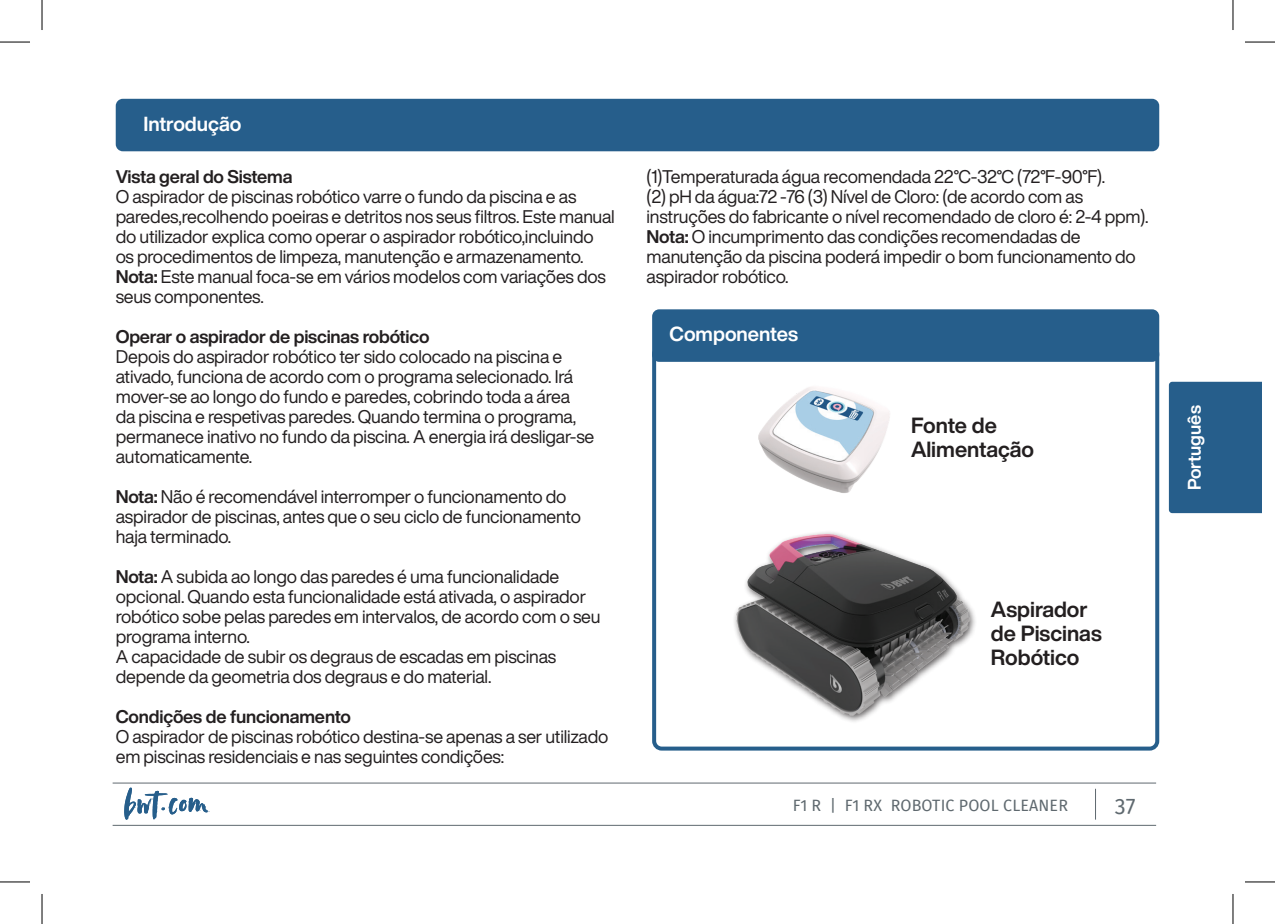
<style>
.page{position:relative;width:1275px;height:924px;background:#fff}
.page>*{position:absolute;margin:0;border:0;box-sizing:border-box;transform-origin:0 0}
.t1{font:22px "Fira Sans";color:#5f696f}
.t2{font:700 21.6px/24px "Helvetica Now Display";color:#231f20}
.t3{font:700 20px "Helvetica Now Display";color:#fff}
.t4{font:18px/20px "Helvetica Now Display";letter-spacing:-.01em;color:#231f20}
.t5{font:700 18px "Helvetica Now Display";letter-spacing:-.01em;color:#231f20}
.t6{font:700 18px "Helvetica Now Display";color:#fff}
.t7{font:16px "Fira Sans";letter-spacing:.01em;color:#5f696f}
.s1{font-weight:700}
</style>
<div class="page">
<div style="left:1168px;top:381px;width:93px;height:132px;background:#265e8b"></div>
<hr style="left:113px;top:824px;width:1043px;height:1px;background:#5f696f">
<hr style="left:113px;top:782px;width:1043px;height:1px;background:#5f696f">
<hr style="left:1095px;top:788px;width:1px;height:31px;background:#5f696f">
<svg style="left:124px;top:787px;width:84px;height:32px"></svg>
<div style="left:116px;top:99px;width:1043px;height:52px;background:#265e8b;border-radius:7px"></div>
<div style="left:652px;top:309px;width:507px;height:52px;background:#265e8b;border-radius:7px"></div>
<div style="left:652px;top:344px;width:507px;height:406px;border:4px solid #265e8b;border-radius:8px"></div>
<img style="left:758px;top:387px;width:132px;height:106px">
<img style="left:734px;top:532px;width:241px;height:190px">
<hr style="left:0;top:42px;width:30px;height:1px;background:#000">
<hr style="left:1245px;top:42px;width:30px;height:1px;background:#000">
<hr style="left:0;top:881px;width:30px;height:1px;background:#000">
<hr style="left:1245px;top:881px;width:30px;height:1px;background:#000">
<hr style="left:42px;top:0;width:1px;height:30px;background:#000">
<hr style="left:42px;top:893px;width:1px;height:30px;background:#000">
<hr style="left:1232px;top:0;width:1px;height:30px;background:#000">
<hr style="left:1232px;top:893px;width:1px;height:30px;background:#000">
<p class="t3" style="left:143px;top:110px;width:99px">Introdução</p>
<p class="t5" style="left:116px;top:164px;width:178px">Vista geral do Sistema</p>
<p class="t4" style="left:116px;top:186px;width:500px">O aspirador de piscinas robótico varre o fundo da piscina e as paredes,recolhendo poeiras e detritos nos seus filtros. Este manual do utilizador explica como operar o aspirador robótico,incluindo os procedimentos de limpeza, manutenção e armazenamento.<br><span class="s1">Nota:</span> Este manual foca-se em vários modelos com variações dos seus componentes.</p>
<p class="t5" style="left:116px;top:324px;width:315px">Operar o aspirador de piscinas robótico</p>
<p class="t4" style="left:116px;top:346px;width:480px">Depois do aspirador robótico ter sido colocado na piscina e ativado, funciona de acordo com o programa selecionado. Irá mover-se ao longo do fundo e paredes, cobrindo toda a área da piscina e respetivas paredes. Quando termina o programa, permanece inativo no fundo da piscina. A energia irá desligar-se automaticamente.</p>
<p class="t4" style="left:116px;top:486px;width:467px"><span class="s1">Nota:</span> Não é recomendável interromper o funcionamento do aspirador de piscinas, antes que o seu ciclo de funcionamento haja terminado.</p>
<p class="t4" style="left:116px;top:566px;width:486px"><span class="s1">Nota:</span> A subida ao longo das paredes é uma funcionalidade opcional. Quando esta funcionalidade está ativada, o aspirador robótico sobe pelas paredes em intervalos, de acordo com o seu programa interno.<br>A capacidade de subir os degraus de escadas em piscinas depende da geometria dos degraus e do material.</p>
<p class="t5" style="left:116px;top:704px;width:237px">Condições de funcionamento</p>
<p class="t4" style="left:116px;top:726px;width:494px">O aspirador de piscinas robótico destina-se apenas a ser utilizado em piscinas residenciais e nas seguintes condições:</p>
<p class="t4" style="left:646px;top:166px;width:504px">(1)Temperaturada água recomendada 22°C-32°C (72°F-90°F).<br>(2) pH da água:72 -76 (3) Nível de Cloro: (de acordo com as instruções do fabricante o nível recomendado de cloro é: 2-4 ppm).<br><span class="s1">Nota:</span> O incumprimento das condições recomendadas de manutenção da piscina poderá impedir o bom funcionamento do aspirador robótico.</p>
<p class="t3" style="left:669px;top:320px;width:130px">Componentes</p>
<p class="t2" style="left:911px;top:413px;width:124px">Fonte de<br>Alimentação</p>
<p class="t2" style="left:991px;top:597px;width:112px">Aspirador de Piscinas<br>Robótico</p>
<p class="t7" style="left:793px;top:793px;width:277px">F1 R | F1 RX ROBOTIC POOL CLEANER</p>
<p class="t1" style="left:1114px;top:789px;width:22px">37</p>
<p class="t6" style="left:1182px;top:490px;width:86px;rotate:-90deg">Português</p>
</div>
